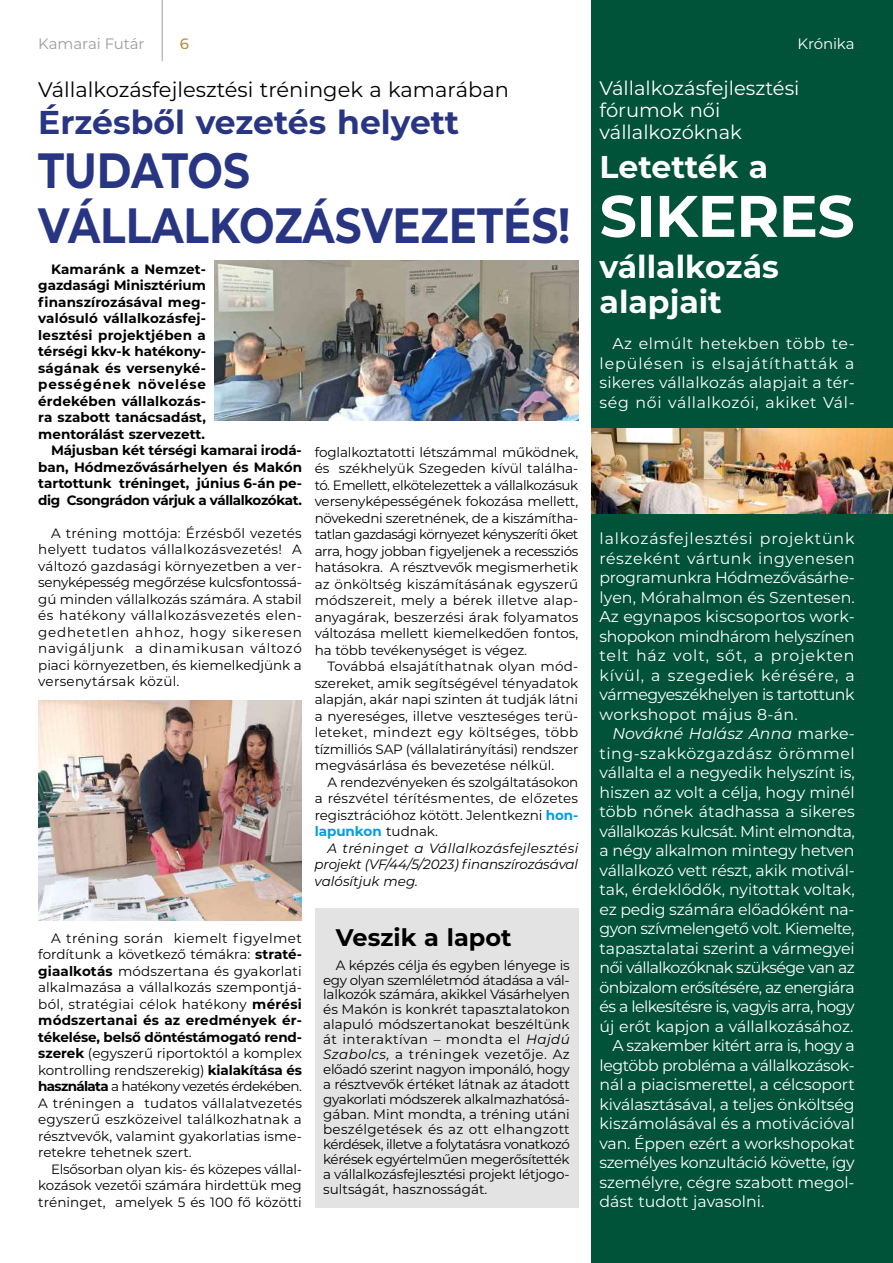
<style>
.page{position:relative;width:893px;height:1263px;background:#fff}
.page>*{position:absolute;margin:0;border:0;box-sizing:border-box;transform-origin:0 0}
.t1{font:700 58.5px "Montserrat";letter-spacing:-.01em;color:#fff}
.t2{font:700 49.5px/54.9px "Montserrat";color:#283583;scale:.85 1}
.t3{font:700 33px "Montserrat";color:#283583}
.t4{font:700 31.5px/35px "Montserrat";color:#fff}
.t5{font:700 24px "Montserrat";color:#000}
.t6{font:21px "Montserrat";color:#000}
.t7{font:19.5px/21.6px "Montserrat";color:#fff}
.t8{font:15.75px/19.5px "Montserrat";letter-spacing:-.01em;color:#fff;text-align:justify}
.t9{font:15.75px "Montserrat";letter-spacing:-.035em;color:#fff}
.t10{font:15.75px "Montserrat";letter-spacing:-.03em;color:#fff}
.t11{font:15.75px "Montserrat";letter-spacing:-.045em;color:#fff}
.t12{font:15.75px "Montserrat";letter-spacing:-.04em;color:#fff}
.t13{font:15.75px "Montserrat";letter-spacing:.035em;color:#fff}
.t14{font:italic 15.75px "Montserrat";color:#fff}
.t15{font:15px "Montserrat";letter-spacing:-.01em;color:#9d9d9c}
.t16{font:15px "Montserrat";letter-spacing:-.01em;color:#fff}
.t17{font:500 15px "Montserrat";color:#b89043}
.t18{font:13.5px/16.5px "Montserrat";letter-spacing:-.005em;color:#000;text-align:justify}
.t19{font:700 13.5px "Montserrat";color:#000}
.t20{font:italic 13.5px/16.5px "Montserrat";letter-spacing:-.015em;color:#000;text-align:justify}
.t21{font:700 13.5px "Montserrat";letter-spacing:-.025em;color:#000}
.t22{font:700 13.5px "Montserrat";letter-spacing:.02em;color:#000}
.t23{font:700 13.5px "Montserrat";letter-spacing:.06em;color:#000}
.s1{font-weight:700}
.s2{font-weight:700;color:#009fe3}
.s3{font-style:italic}
.s4{font-style:normal}
</style>
<div class="page">
<div style="left:315px;top:908px;width:263px;height:300px;background:#e3e3e3"></div>
<div style="left:591px;top:0;width:302px;height:1263px;background:#005239"></div>
<hr style="left:162px;top:0;width:1px;height:61px;background:#9d9d9c">
<img style="left:214px;top:261px;width:364px;height:160px">
<img style="left:38px;top:700px;width:264px;height:220px">
<img style="left:591px;top:429px;width:302px;height:84px">
<p class="t15" style="left:38px;top:33px;width:108px">Kamarai Futár</p>
<p class="t17" style="left:180px;top:33px;width:11px">6</p>
<p class="t16" style="left:797px;top:33px;width:59px">Krónika</p>
<h3 class="t6" style="left:38px;top:75px;width:472px">Vállalkozásfejlesztési tréningek a kamarában</h3>
<h3 class="t3" style="left:38px;top:98px;width:422px">Érzésből vezetés helyett</h3>
<h2 class="t2" style="left:38px;top:141px;width:627px">TUDATOS<br>VÁLLALKOZÁSVEZETÉS!</h2>
<p class="t19" style="left:51px;top:259px;width:156px">Kamaránk a Nemzet-</p>
<p class="t19" style="left:38px;top:276px;width:169px">gazdasági Minisztérium</p>
<p class="t19" style="left:38px;top:292px;width:169px">finanszírozásával meg-</p>
<p class="t19" style="left:38px;top:309px;width:169px">valósuló vállalkozásfej-</p>
<p class="t22" style="left:38px;top:325px;width:169px">lesztési projektjében a</p>
<p class="t19" style="left:38px;top:342px;width:169px">térségi kkv-k hatékony-</p>
<p class="t19" style="left:38px;top:358px;width:169px">ságának és versenyké-</p>
<p class="t23" style="left:38px;top:375px;width:169px">pességének növelése</p>
<p class="t19" style="left:38px;top:391px;width:169px">érdekében vállalkozás-</p>
<p class="t19" style="left:38px;top:408px;width:169px">ra szabott tanácsadást,</p>
<p class="t19" style="left:38px;top:424px;width:168px">mentorálást szervezett.</p>
<p class="t19" style="left:51px;top:441px;width:252px">Májusban két térségi kamarai irodá-</p>
<p class="t19" style="left:38px;top:457px;width:265px">ban, Hódmezővásárhelyen és Makón</p>
<p class="t19" style="left:38px;top:474px;width:265px">tartottunk tréninget, június 6-án pe-</p>
<p class="t21" style="left:38px;top:490px;width:265px">dig Csongrádon várjuk a vállalkozókat.</p>
<p class="t18" style="left:38px;top:524px;width:265px;text-indent:13px">A tréning mottója: Érzésből vezetés helyett tudatos vállalkozásvezetés! A változó gazdasági környezetben a ver&shy;senyképesség megőrzése kulcsfontossá&shy;gú minden vállalkozás számára. A stabil és hatékony vállalkozásvezetés elen&shy;gedhetetlen ahhoz, hogy sikeresen navigáljunk a dinamikusan változó piaci környezetben, és kiemelkedjünk a versenytársak közül.</p>
<p class="t18" style="left:38px;top:929px;width:265px;text-indent:13px">A tréning során kiemelt figyelmet fordítunk a következő témákra: <span class="s1">straté&shy;giaalkotás</span> módszertana és gyakorlati alkalmazása a vállalkozás szempontjá&shy;ból, stratégiai célok hatékony <span class="s1">mérési módszertanai és az eredmények ér&shy;tékelése, belső döntéstámogató rend&shy;szerek</span> (egyszerű riportoktól a komplex kontrolling rendszerekig) <span class="s1">kialakítása és használata</span> a hatékony vezetés érdekében.<br>A tréningen a tudatos vállalatvezetés egyszerű eszközeivel találkozhatnak a résztvevők, valamint gyakorlatias isme&shy;retekre tehetnek szert.</p>
<p class="t18" style="left:38px;top:1160px;width:265px;text-indent:13px">Elsősorban olyan kis- és közepes vállal&shy;kozások vezetői számára hirdettük meg tréninget, amelyek 5 és 100 fő közötti</p>
<p class="t18" style="left:315px;top:443px;width:265px">foglalkoztatotti létszámmal működnek, és székhelyük Szegeden kívül találha&shy;tó. Emellett, elkötelezettek a vállalkozásuk versenyképességének fokozása mellett, növekedni szeretnének, de a kiszámítha&shy;tatlan gazdasági környezet kényszeríti őket arra, hogy jobban figyeljenek a recessziós hatásokra. A résztvevők megismerhetik az önköltség kiszámításának egyszerű módszereit, mely a bérek illetve alap&shy;anyagárak, beszerzési árak folyamatos változása mellett kiemelkedően fontos, ha több tevékenységet is végez.</p>
<p class="t18" style="left:315px;top:657px;width:265px;text-indent:13px">Továbbá elsajátíthatnak olyan mód&shy;szereket, amik segítségével tényadatok alapján, akár napi szinten át tudják látni a nyereséges, illetve veszteséges terü&shy;leteket, mindezt egy költséges, több tízmilliós SAP (vállalatirányítási) rendszer megvásárlása és bevezetése nélkül.</p>
<p class="t18" style="left:315px;top:773px;width:265px;text-indent:13px">A rendezvényeken és szolgáltatásokon a részvétel térítésmentes, de előzetes regisztrációhoz kötött. Jelentkezni <span class="s2">hon&shy;lapunkon</span> tudnak.</p>
<p class="t20" style="left:315px;top:839px;width:265px;text-indent:13px">A tréninget a Vállalkozásfejlesztési projekt (VF/44/5/2023) finanszírozásával valósítjuk meg.</p>
<h3 class="t5" style="left:336px;top:920px;width:177px">Veszik a lapot</h3>
<p class="t18" style="left:323px;top:957px;width:248px;line-height:15px;text-indent:13px">A képzés célja és egyben lényege is egy olyan szemléletmód átadása a vál&shy;lalkozók számára, akikkel Vásárhelyen és Makón is konkrét tapasztalatokon alapuló módszertanokat beszéltünk át interaktívan – mondta el <span class="s3">Hajdú Szabolcs,</span> a tréningek vezetője. Az előadó szerint nagyon imponáló, hogy a résztvevők értéket látnak az átadott gyakorlati módszerek alkalmazhatósá&shy;gában. Mint mondta, a tréning utáni beszélgetések és az ott elhangzott kérdések, illetve a folytatásra vonatkozó kérések egyértelműen megerősítették a vállalkozásfejlesztési projekt létjogo&shy;sultságát, hasznosságát.</p>
<h3 class="t7" style="left:600px;top:77px;width:201px">Vállalkozásfejlesztési fórumok női vállalkozóknak</h3>
<h3 class="t4" style="left:600px;top:148px;width:170px">Letették a</h3>
<h1 class="t1" style="left:600px;top:174px;width:257px">SIKERES</h1>
<h3 class="t4" style="left:600px;top:248px;width:181px">vállalkozás alapjait</h3>
<p class="t8" style="left:600px;top:333px;width:257px;text-indent:13px">Az elmúlt hetekben több te&shy;lepülésen is elsajátíthatták a sikeres vállalkozás alapjait a tér&shy;ség női vállalkozói, akiket Vál-</p>
<p class="t8" style="left:600px;top:528px;width:257px;text-align:left">lalkozásfejlesztési projektünk részeként vártunk ingyenesen programunkra Hódmezővásárhe&shy;lyen, Mórahalmon és Szentesen.<br>Az egynapos kiscsoportos work&shy;shopokon mindhárom helyszínen telt ház volt, sőt, a projekten kívül, a szegediek kérésére, a vármegyeszékhelyen is tartottunk workshopot május 8-án.</p>
<p class="t14" style="left:612px;top:723px;width:244px">Novákné Halász Anna <span class="s4">marke-</span></p>
<p class="t13" style="left:600px;top:742px;width:257px">ting-szakközgazdász örömmel</p>
<p class="t8" style="left:600px;top:762px;width:257px">vállalta el a negyedik helyszínt is,</p>
<p class="t8" style="left:600px;top:782px;width:257px">hiszen az volt a célja, hogy minél</p>
<p class="t8" style="left:600px;top:801px;width:257px">több nőnek átadhassa a sikeres</p>
<p class="t9" style="left:600px;top:820px;width:257px">vállalkozás kulcsát. Mint elmondta,</p>
<p class="t8" style="left:600px;top:840px;width:257px">a négy alkalmon mintegy hetven</p>
<p class="t8" style="left:600px;top:860px;width:257px">vállalkozó vett részt, akik motivál-</p>
<p class="t8" style="left:600px;top:879px;width:257px">tak, érdeklődők, nyitottak voltak,</p>
<p class="t8" style="left:600px;top:899px;width:256px">ez pedig számára előadóként na-</p>
<p class="t9" style="left:600px;top:918px;width:256px">gyon szívmelengető volt. Kiemelte,</p>
<p class="t8" style="left:600px;top:938px;width:257px">tapasztalatai szerint a vármegyei</p>
<p class="t12" style="left:600px;top:957px;width:257px">női vállalkozóknak szüksége van az</p>
<p class="t11" style="left:600px;top:976px;width:257px">önbizalom erősítésére, az energiára</p>
<p class="t9" style="left:600px;top:996px;width:257px">és a lelkesítésre is, vagyis arra, hogy</p>
<p class="t8" style="left:600px;top:1016px;width:255px">új erőt kapjon a vállalkozásához.</p>
<p class="t9" style="left:612px;top:1035px;width:244px">A szakember kitért arra is, hogy a</p>
<p class="t10" style="left:600px;top:1054px;width:257px">legtöbb probléma a vállalkozások-</p>
<p class="t8" style="left:600px;top:1074px;width:257px">nál a piacismerettel, a célcsoport</p>
<p class="t8" style="left:600px;top:1094px;width:257px">kiválasztásával, a teljes önköltség</p>
<p class="t8" style="left:600px;top:1113px;width:257px">kiszámolásával és a motivációval</p>
<p class="t8" style="left:600px;top:1133px;width:257px">van. Éppen ezért a workshopokat</p>
<p class="t10" style="left:600px;top:1152px;width:257px">személyes konzultáció követte, így</p>
<p class="t8" style="left:600px;top:1172px;width:257px">személyre, cégre szabott megol-</p>
<p class="t8" style="left:600px;top:1191px;width:166px">dást tudott javasolni.</p>
</div>
